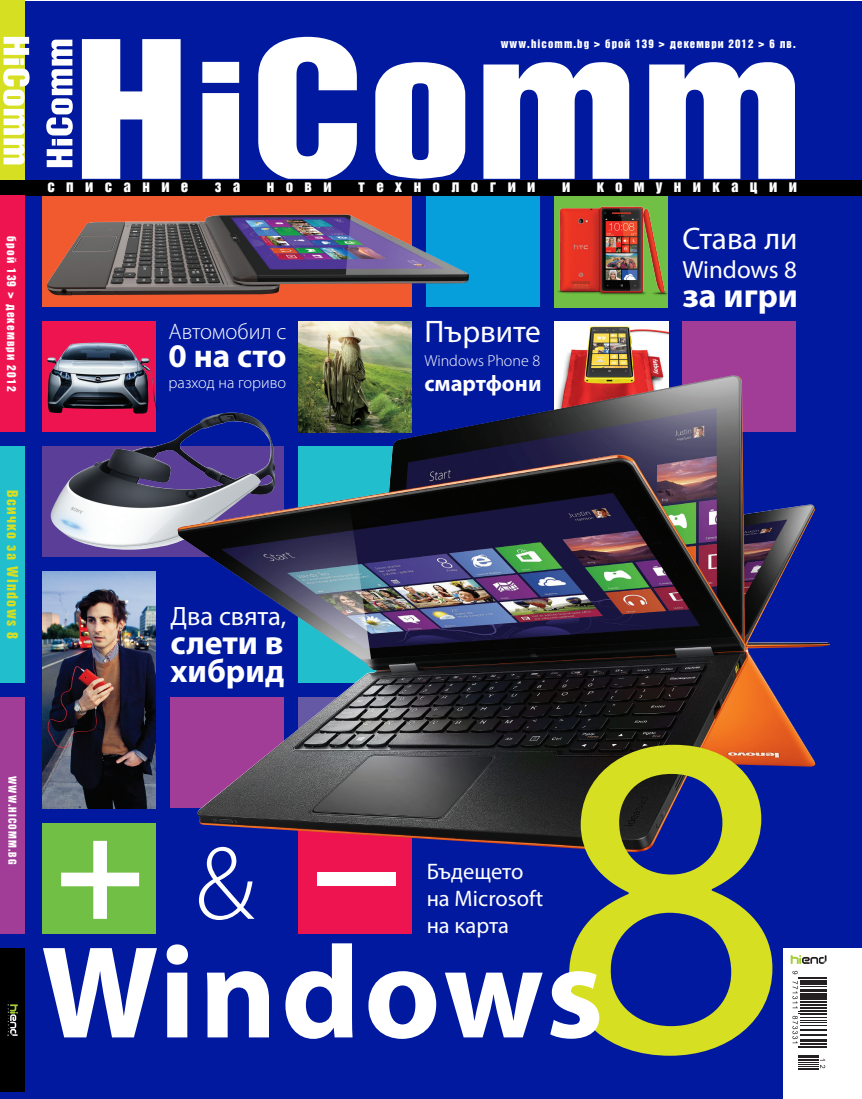
<style>
.page{position:relative;width:862px;height:1099px;background:#fff}
.page>*{position:absolute;margin:0;border:0;box-sizing:border-box;transform-origin:0 0}
.t1{font:700 132.5px "Myriad Pro";letter-spacing:.025em;color:#fff}
.t2{font:300 105px "Myriad Pro";color:#fff}
.t3{font:700 33.75px "Myriad Pro";color:#fff}
.t4{font:700 33.12px "Myriad Pro";color:#fff}
.t5{font:700 32.75px "Myriad Pro";color:#fff}
.t6{font:31.25px "Myriad Pro";color:#fff}
.t7{font:26.62px "Myriad Pro";color:#fff}
.t8{font:25px "Myriad Pro";letter-spacing:-.005em;color:#fff}
.t9{font:22.5px/27px "Myriad Pro";color:#fff}
.t10{font:300 22.5px "Myriad Pro";color:#fff}
.t11{font:700 22.5px "Myriad Pro";color:#fff}
.t12{font:300 16.25px "Myriad Pro";color:#fff}
.t13{font:300 16px "Myriad Pro";color:#fff}
.t14{font:700 15px "Iskar";letter-spacing:.755em;color:#fff}
.t15{font:700 13.75px "Iskar";letter-spacing:.1em;color:#d6df21}
.t16{font:700 11.25px "Iskar";letter-spacing:.1em;color:#fff}
.t17{font:700 10.75px "Iskar";letter-spacing:.1em;color:#fff}
.t18{font:700 10px "Iskar";letter-spacing:.1em;color:#fff}
</style>
<div class="page">
<div style="left:0;top:2px;width:861px;height:1096px;background:#00199f"></div>
<svg style="left:46px;top:37px;width:748px;height:142px;fill:#fff"></svg>
<div style="left:0;top:180px;width:861px;height:15px;background:#000"></div>
<div style="left:0;top:195px;width:25px;height:237px;background:#ed1450"></div>
<div style="left:0;top:0;width:25px;height:180px;background:#d6df21"></div>
<div style="left:0;top:446px;width:25px;height:237px;background:#21bece"></div>
<div style="left:0;top:697px;width:25px;height:236px;background:#a13d96"></div>
<svg style="left:3px;top:37px;width:27px;height:127px"></svg>
<div style="left:0;top:948px;width:25px;height:143px;background:#000"></div>
<svg style="left:7px;top:1004px;width:11px;height:31px"></svg>
<img style="left:43px;top:572px;width:113px;height:236px">
<div style="left:43px;top:446px;width:240px;height:111px;background:#5a3e98"></div>
<div style="left:426px;top:196px;width:113px;height:111px;background:#069edb"></div>
<div style="left:43px;top:822px;width:113px;height:111px;background:#71bf44"></div>
<div style="left:298px;top:822px;width:114px;height:111px;background:#ed1450"></div>
<div style="left:43px;top:196px;width:369px;height:111px;background:#f1592f"></div>
<div style="left:783px;top:948px;width:78px;height:150px;background:#fff"></div>
<svg style="left:798px;top:1055px;width:26px;height:14px"></svg>
<svg style="left:792px;top:970px;width:34px;height:78px"></svg>
<svg style="left:790px;top:955px;width:36px;height:8px"></svg>
<div style="left:682px;top:321px;width:113px;height:111px;background:#a13d96"></div>
<div style="left:170px;top:697px;width:114px;height:111px;background:#a13d96"></div>
<div style="left:554px;top:196px;width:113px;height:111px;background:#71bf44"></div>
<img style="left:557px;top:206px;width:110px;height:89px">
<div style="left:43px;top:321px;width:113px;height:111px;background:#ed1450"></div>
<img style="left:298px;top:321px;width:114px;height:54px">
<img style="left:554px;top:321px;width:113px;height:54px">
<img style="left:47px;top:342px;width:111px;height:71px">
<img style="left:51px;top:412px;width:125px;height:138px">
<img style="left:47px;top:214px;width:421px;height:81px">
<img style="left:176px;top:375px;width:653px;height:473px">
<div style="left:317px;top:872px;width:78px;height:14px;background:#fff"></div>
<svg style="left:61px;top:840px;width:78px;height:78px"></svg>
<svg style="left:569px;top:744px;width:203px;height:311px"></svg>
<p class="t17" style="left:500px;top:37px;width:296px">www.hicomm.bg &gt; брой 139 &gt; декември 2012 &gt; 6 лв.</p>
<p class="t16" style="left:18px;top:236px;width:156px;rotate:90deg">брой 139 &gt; декември 2012</p>
<h3 class="t14" style="left:47px;top:177px;width:142px">списание</h3>
<h3 class="t14" style="left:215px;top:177px;width:27px">з а</h3>
<h3 class="t14" style="left:267px;top:177px;width:66px">нови</h3>
<h3 class="t14" style="left:358px;top:177px;width:179px">технологии</h3>
<h3 class="t14" style="left:561px;top:177px;width:10px">и</h3>
<h3 class="t14" style="left:596px;top:177px;width:202px">комуникации</h3>
<h3 class="t10" style="left:168px;top:318px;width:119px">Автомобил с</h3>
<h3 class="t4" style="left:168px;top:334px;width:119px">0 на сто</h3>
<h3 class="t12" style="left:168px;top:372px;width:119px">разход на гориво</h3>
<h3 class="t6" style="left:424px;top:312px;width:118px">Първите</h3>
<h3 class="t13" style="left:424px;top:351px;width:117px">Windows Phone 8</h3>
<h3 class="t11" style="left:424px;top:368px;width:118px">смартфони</h3>
<h3 class="t6" style="left:682px;top:219px;width:117px">Става ли</h3>
<h3 class="t8" style="left:682px;top:254px;width:116px">Windows 8</h3>
<h3 class="t3" style="left:682px;top:274px;width:117px">за игри</h3>
<p class="t15" style="left:21px;top:490px;width:151px;rotate:90deg">Всичко за Windows 8</p>
<h3 class="t7" style="left:170px;top:599px;width:117px">Два свята,</h3>
<h3 class="t3" style="left:170px;top:620px;width:114px">слети в</h3>
<h3 class="t5" style="left:170px;top:649px;width:115px">хибрид</h3>
<p class="t18" style="left:19px;top:776px;width:90px;rotate:90deg">WWW.HICOMM.BG</p>
<h2 class="t2" style="left:195px;top:820px;width:60px">&amp;</h2>
<h1 class="t1" style="left:41px;top:906px;width:563px">Windows</h1>
<h3 class="t9" style="left:426px;top:857px;width:118px">Бъдещето на Microsoft на карта</h3>
</div>
